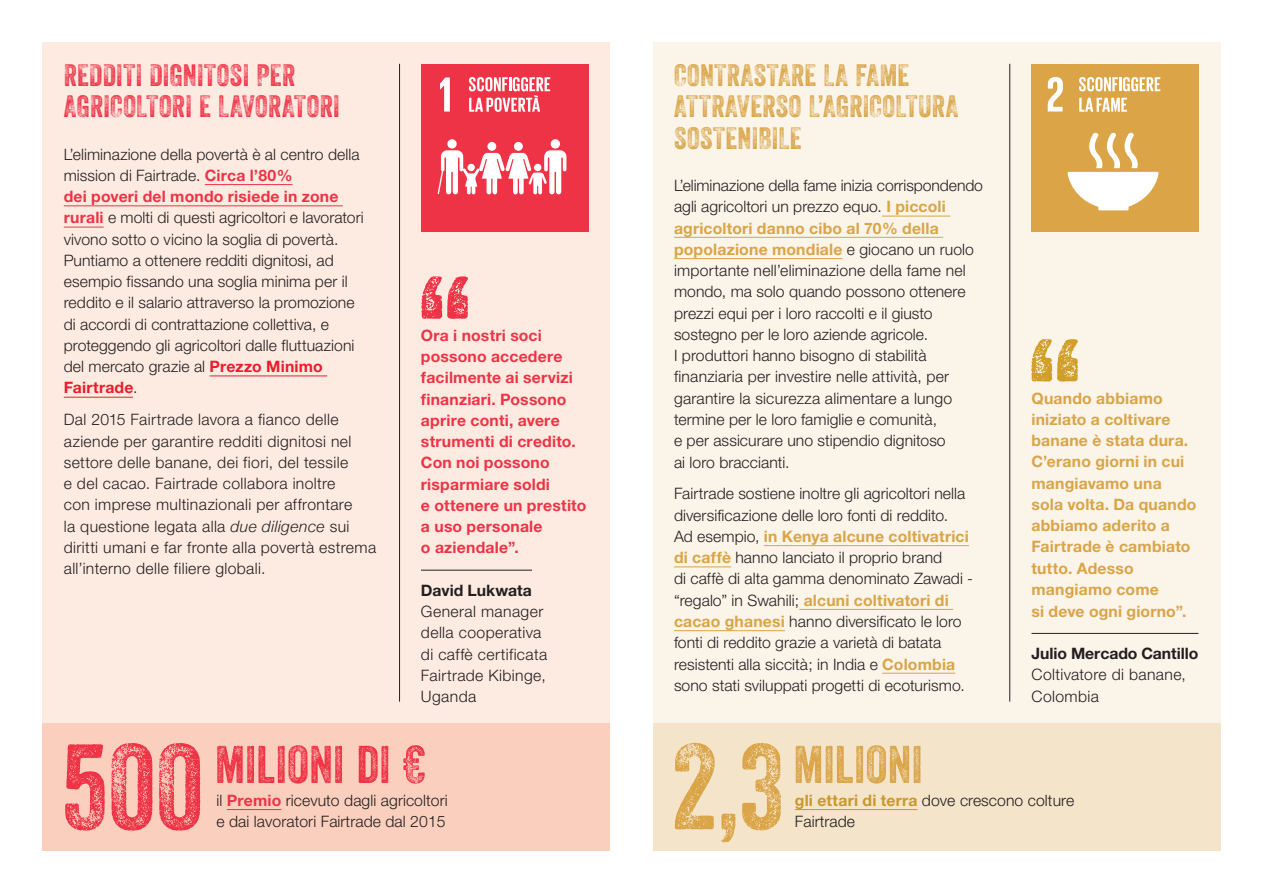
<style>
.page{position:relative;width:1263px;height:893px;background:#fff}
.page>*{position:absolute;margin:0;border:0;box-sizing:border-box;transform-origin:0 0}
.t1{font:117.15px "Veneer Three";color:#ee3346}
.t2{font:117.15px "Veneer Three";color:#daa447}
.t3{font:51.45px "Veneer Three";letter-spacing:.005em;color:#ee3346}
.t4{font:51.45px "Veneer Three";color:#daa447}
.t5{font:30px/31.5px "Veneer Three";letter-spacing:.015em;color:#daa447}
.t6{font:30px/31.5px "Veneer Three";letter-spacing:.01em;color:#ee3346}
.t7{font:300 15.75px/21.3px "Helvetica Neue";letter-spacing:.005em;color:#231f20}
.t8{font:300 15.75px/21.3px "Helvetica Neue";letter-spacing:.025em;color:#231f20}
.t9{font:700 15.75px/21.3px "Helvetica Neue";letter-spacing:.015em;color:#ee3346}
.t10{font:700 15.75px/21.3px "Helvetica Neue";letter-spacing:.015em;color:#daa447}
.t11{font:700 15.75px "Helvetica Neue";letter-spacing:-.005em;color:#231f20}
.s1{font-weight:700;color:#ee3346}
.s2{font-weight:700;color:#eb1c2c}
.s3{font-style:italic}
.s4{font-weight:700;color:#daa447}
.s5{font-weight:700;color:#c9982b}
</style>
<div class="page">
<div style="left:653px;top:43px;width:567px;height:680px;background:#faf4e9"></div>
<div style="left:43px;top:43px;width:567px;height:680px;background:#fdebe2"></div>
<hr style="left:205px;top:184px;width:87px;height:1px;background:#ee3346">
<hr style="left:64px;top:206px;width:279px;height:1px;background:#ee3346">
<hr style="left:64px;top:227px;width:40px;height:1px;background:#ee3346">
<hr style="left:210px;top:376px;width:117px;height:1px;background:#eb1c2c">
<hr style="left:64px;top:397px;width:69px;height:1px;background:#eb1c2c">
<div style="left:43px;top:723px;width:567px;height:127px;background:#fbcfbd"></div>
<div style="left:653px;top:723px;width:567px;height:127px;background:#f4e4c9"></div>
<hr style="left:399px;top:64px;width:1px;height:638px;background:#231f20">
<hr style="left:1009px;top:64px;width:1px;height:638px;background:#231f20">
<hr style="left:882px;top:216px;width:68px;height:1px;background:#daa447">
<hr style="left:674px;top:237px;width:269px;height:1px;background:#daa447">
<hr style="left:674px;top:258px;width:168px;height:1px;background:#daa447">
<hr style="left:764px;top:545px;width:205px;height:1px;background:#daa447">
<hr style="left:674px;top:567px;width:57px;height:1px;background:#daa447">
<hr style="left:799px;top:609px;width:154px;height:1px;background:#daa447">
<hr style="left:674px;top:630px;width:111px;height:1px;background:#daa447">
<hr style="left:882px;top:673px;width:73px;height:1px;background:#daa447">
<hr style="left:227px;top:809px;width:54px;height:1px;background:#ee3346">
<hr style="left:795px;top:809px;width:122px;height:1px;background:#c9982b">
<hr style="left:421px;top:570px;width:111px;height:1px;background:#231f20">
<svg style="left:421px;top:276px;width:47px;height:43px"></svg>
<hr style="left:1031px;top:633px;width:167px;height:1px;background:#231f20">
<svg style="left:1031px;top:339px;width:47px;height:43px"></svg>
<div style="left:421px;top:64px;width:168px;height:168px;background:#ee3346"></div>
<svg style="left:440px;top:78px;width:10px;height:34px"></svg>
<div style="left:551px;top:139px;width:9px;height:10px;background:#fff;border-radius:50%"></div>
<div style="left:514px;top:142px;width:9px;height:9px;background:#fff;border-radius:50%"></div>
<div style="left:487px;top:142px;width:9px;height:9px;background:#fff;border-radius:50%"></div>
<svg style="left:447px;top:139px;width:10px;height:10px"></svg>
<svg style="left:438px;top:150px;width:128px;height:44px"></svg>
<div style="left:467px;top:164px;width:8px;height:7px;background:#fff;border-radius:50%"></div>
<svg style="left:469px;top:77px;width:81px;height:35px"></svg>
<div style="left:1031px;top:64px;width:168px;height:168px;background:#daa447"></div>
<svg style="left:1048px;top:77px;width:15px;height:34px"></svg>
<svg style="left:1067px;top:132px;width:91px;height:78px"></svg>
<svg style="left:1079px;top:77px;width:81px;height:14px"></svg>
<svg style="left:1079px;top:98px;width:48px;height:14px"></svg>
<h3 class="t6" style="left:64px;top:59px;width:277px">REDDITI DIGNITOSI PER<br>AGRICOLTORI E LAVORATORI</h3>
<p class="t7" style="left:64px;top:143px;width:301px">L’eliminazione della povertà è al centro della mission di Fairtrade. <span class="s1">Circa l’80%<br>dei poveri del mondo risiede in zone rurali</span> e molti di questi agricoltori e lavoratori vivono sotto o vicino la soglia di povertà.<br>Puntiamo a ottenere redditi dignitosi, ad esempio fissando una soglia minima per il reddito e il salario attraverso la promozione di accordi di contrattazione collettiva, e proteggendo gli agricoltori dalle fluttuazioni del mercato grazie al <span class="s2">Prezzo Minimo Fairtrade</span>.</p>
<p class="t8" style="left:64px;top:409px;width:314px">Dal 2015 Fairtrade lavora a fianco delle aziende per garantire redditi dignitosi nel settore delle banane, dei fiori, del tessile<br>e del cacao. Fairtrade collabora inoltre<br>con imprese multinazionali per affrontare<br>la questione legata alla <span class="s3">due diligence</span> sui diritti umani e far fronte alla povertà estrema all’interno delle filiere globali.</p>
<p class="t9" style="left:421px;top:324px;width:167px">Ora i nostri soci possono accedere facilmente ai servizi finanziari. Possono aprire conti, avere strumenti di credito.<br>Con noi possono risparmiare soldi<br>e ottenere un prestito a uso personale<br>o aziendale”.</p>
<p class="t11" style="left:421px;top:580px;width:112px">David Lukwata</p>
<p class="t8" style="left:421px;top:600px;width:128px">General manager della cooperativa di caffè certificata<br>Fairtrade Kibinge,<br>Uganda</p>
<h3 class="t5" style="left:674px;top:59px;width:286px">CONTRASTARE LA FAME<br>ATTRAVERSO L’AGRICOLTURA<br>SOSTENIBILE</h3>
<p class="t7" style="left:674px;top:174px;width:310px">L’eliminazione della fame inizia corrispondendo agli agricoltori un prezzo equo. <span class="s4">I piccoli agricoltori danno cibo al 70% della popolazione mondiale</span> e giocano un ruolo importante nell’eliminazione della fame nel mondo, ma solo quando possono ottenere prezzi equi per i loro raccolti e il giusto sostegno per le loro aziende agricole.<br>I produttori hanno bisogno di stabilità finanziaria per investire nelle attività, per garantire la sicurezza alimentare a lungo termine per le loro famiglie e comunità,<br>e per assicurare uno stipendio dignitoso<br>ai loro braccianti.</p>
<p class="t7" style="left:674px;top:483px;width:301px">Fairtrade sostiene inoltre gli agricoltori nella diversificazione delle loro fonti di reddito.<br>Ad esempio, <span class="s4">in Kenya alcune coltivatrici di caffè</span> hanno lanciato il proprio brand<br>di caffè di alta gamma denominato Zawadi - “regalo” in Swahili; <span class="s4">alcuni coltivatori di cacao ghanesi</span> hanno diversificato le loro fonti di reddito grazie a varietà di batata resistenti alla siccità; in India e <span class="s4">Colombia </span>sono stati sviluppati progetti di ecoturismo.</p>
<p class="t10" style="left:1031px;top:387px;width:166px">Quando abbiamo iniziato a coltivare banane è stata dura.<br>C’erano giorni in cui mangiavamo una sola volta. Da quando abbiamo aderito a<br>Fairtrade è cambiato tutto. Adesso mangiamo come<br>si deve ogni giorno”.</p>
<p class="t11" style="left:1031px;top:644px;width:168px">Julio Mercado Cantillo</p>
<p class="t8" style="left:1031px;top:664px;width:156px">Coltivatore di banane,<br>Colombia</p>
<h1 class="t1" style="left:62px;top:716px;width:143px">500</h1>
<h1 class="t2" style="left:671px;top:716px;width:114px">2,3</h1>
<h2 class="t3" style="left:215px;top:733px;width:213px">MILIONI DI €</h2>
<h2 class="t4" style="left:793px;top:733px;width:131px">MILIONI</h2>
<p class="t7" style="left:216px;top:789px;width:233px">il <span class="s1">Premio</span> ricevuto dagli agricoltori e dai lavoratori Fairtrade dal 2015</p>
<p class="t7" style="left:795px;top:789px;width:281px"><span class="s5">gli ettari di terra</span> dove crescono colture<br>Fairtrade</p>
</div>
